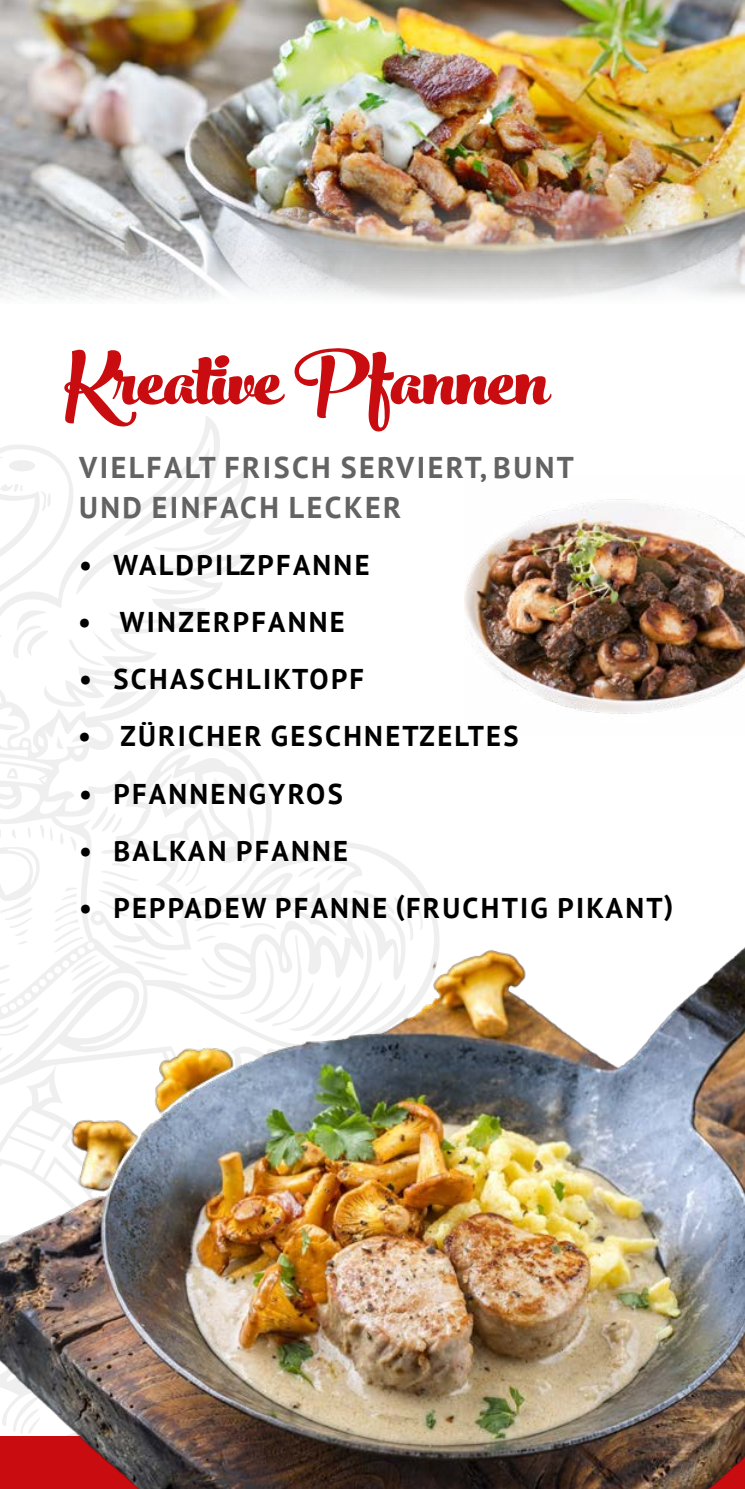
<style>
.page{position:relative;width:745px;height:1489px;background:#fff}
.page>*{position:absolute;margin:0;border:0;box-sizing:border-box;transform-origin:0 0}
.t1{font:700 110px "Peachesand Cream";color:#c90c0f}
.t2{font:700 30px/40px "PT Sans";letter-spacing:.08em;color:#646363}
.t3{font:700 28.5px "PT Sans";letter-spacing:.08em;color:#000}
</style>
<div class="page">
<svg style="left:1px;top:416px;width:437px;height:511px"></svg>
<svg style="left:0;top:448px;width:1px;height:450px"></svg>
<img style="left:0;top:0;width:744px;height:300px">
<img style="left:0;top:927px;width:744px;height:561px">
<img style="left:464px;top:499px;width:280px;height:215px">
<h1 class="t1" style="left:64px;top:302px;width:485px">Kreative Pfannen</h1>
<p class="t2" style="left:79px;top:447px;width:496px">VIELFALT FRISCH SERVIERT, BUNT<br>UND EINFACH LECKER</p>
<p class="t3" style="left:79px;top:546px;width:292px">• WALDPILZPFANNE</p>
<p class="t3" style="left:78px;top:603px;width:268px">• WINZERPFANNE</p>
<p class="t3" style="left:79px;top:660px;width:286px">• SCHASCHLIKTOPF</p>
<p class="t3" style="left:78px;top:717px;width:442px">• ZÜRICHER GESCHNETZELTES</p>
<p class="t3" style="left:79px;top:774px;width:265px">• PFANNENGYROS</p>
<p class="t3" style="left:79px;top:831px;width:270px">• BALKAN PFANNE</p>
<p class="t3" style="left:79px;top:888px;width:595px">• PEPPADEW PFANNE (FRUCHTIG PIKANT)</p>
</div>
